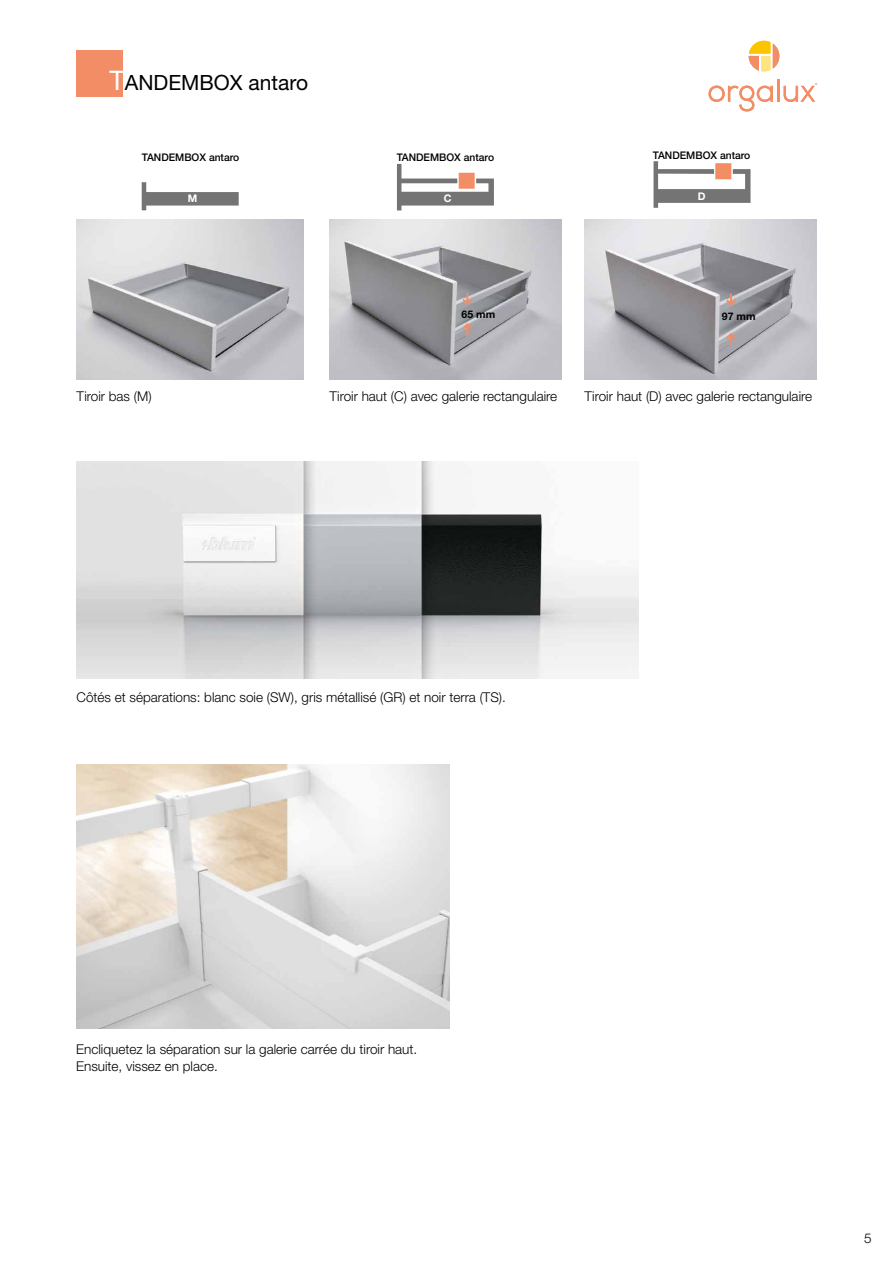
<style>
.page{position:relative;width:893px;height:1263px;background:#fff}
.page>*{position:absolute;margin:0;border:0;box-sizing:border-box;transform-origin:0 0}
.t1{font:21px "Helvetica Neue LT Std";color:#000}
.t2{font:300 13.5px/16.2px "Helvetica Neue LT Std";color:#000}
.t3{font:500 10.5px "Helvetica Neue LT Std";color:#000}
.t4{font:700 10.5px "Helvetica Neue LT Std";color:#000}
.t5{font:700 10.5px "Helvetica Neue LT Std";color:#fff}
.s1{font-size:27px;color:#fff}
</style>
<div class="page">
<div style="left:76px;top:50px;width:47px;height:47px;background:#f28d65"></div>
<img style="left:77px;top:220px;width:227px;height:160px">
<img style="left:329px;top:220px;width:232px;height:160px">
<img style="left:584px;top:220px;width:232px;height:160px">
<svg style="left:142px;top:182px;width:97px;height:28px"></svg>
<svg style="left:397px;top:164px;width:97px;height:46px"></svg>
<svg style="left:653px;top:161px;width:97px;height:47px"></svg>
<img style="left:77px;top:764px;width:373px;height:264px">
<img style="left:76px;top:462px;width:563px;height:216px">
<svg style="left:463px;top:323px;width:9px;height:12px"></svg>
<svg style="left:727px;top:333px;width:8px;height:12px"></svg>
<svg style="left:463px;top:293px;width:9px;height:12px"></svg>
<svg style="left:727px;top:294px;width:8px;height:12px"></svg>
<div style="left:459px;top:173px;width:16px;height:16px;background:#f28d65;border:2px solid #f28d65"></div>
<div style="left:715px;top:163px;width:16px;height:16px;background:#f28d65;border:2px solid #f28d65"></div>
<svg style="left:749px;top:41px;width:30px;height:30px"></svg>
<svg style="left:709px;top:86px;width:64px;height:25px"></svg>
<hr style="left:777px;top:80px;width:2px;height:22px;background:#f28d65">
<svg style="left:784px;top:83px;width:33px;height:19px"></svg>
<h1 class="t1" style="left:109px;top:70px;width:200px"><span class="s1">T</span>ANDEMBOX antaro</h1>
<p class="t3" style="left:142px;top:151px;width:99px">TANDEMBOX antaro</p>
<p class="t5" style="left:188px;top:192px;width:11px">M</p>
<p class="t3" style="left:397px;top:151px;width:99px">TANDEMBOX antaro</p>
<p class="t5" style="left:444px;top:192px;width:9px">C</p>
<p class="t3" style="left:653px;top:149px;width:99px">TANDEMBOX antaro</p>
<p class="t5" style="left:698px;top:190px;width:9px">D</p>
<p class="t4" style="left:462px;top:308px;width:35px">65 mm</p>
<p class="t4" style="left:722px;top:310px;width:35px">97 mm</p>
<p class="t2" style="left:77px;top:387px;width:77px">Tiroir bas (M)</p>
<p class="t2" style="left:329px;top:387px;width:229px">Tiroir haut (C) avec galerie rectangulaire</p>
<p class="t2" style="left:584px;top:387px;width:229px">Tiroir haut (D) avec galerie rectangulaire</p>
<p class="t2" style="left:77px;top:689px;width:431px">Côtés et séparations: blanc soie (SW), gris métallisé (GR) et noir terra (TS).</p>
<p class="t2" style="left:76px;top:1041px;width:343px">Encliquetez la séparation sur la galerie carrée du tiroir haut.<br>Ensuite, vissez en place.</p>
<p class="t2" style="left:864px;top:1230px;width:9px">5</p>
</div>
